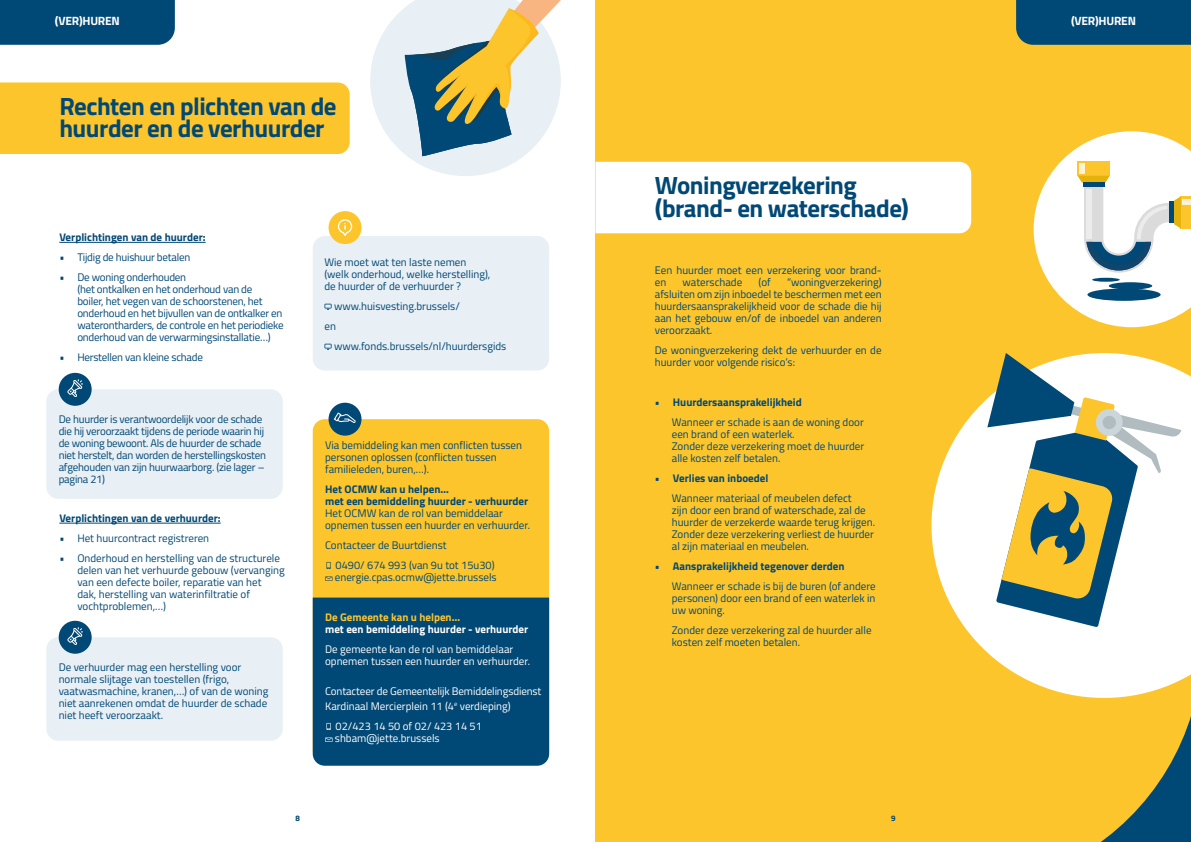
<style>
.page{position:relative;width:1191px;height:842px;background:#fff}
.page>*{position:absolute;margin:0;border:0;box-sizing:border-box;transform-origin:0 0}
.t1{font:700 25px/22.7px "Titillium Web";letter-spacing:-.02em;color:#004875}
.t2{font:700 12px "Titillium Web";letter-spacing:-.02em;color:#fff}
.t3{font:11px/12px "Titillium Web";color:#004875}
.t4{font:11px/12px "Titillium Web";letter-spacing:-.02em;color:#004875}
.t5{font:11px/12px "Titillium Web";color:#fff}
.t6{font:700 11px/12px "Titillium Web";color:#004875}
.t7{font:700 11px "Titillium Web";color:#fff}
.t8{font:700 11px "Titillium Web";color:#fdc52c}
.t9{font:700 8px "Titillium Web";color:#004875}
</style>
<div class="page">
<div style="left:46px;top:389px;width:237px;height:110px;background:#e8eff5;border-radius:12px"></div>
<div style="left:46px;top:637px;width:237px;height:104px;background:#e8eff5;border-radius:12px"></div>
<div style="left:59px;top:373px;width:33px;height:33px;background:#004875;border-radius:50%"></div>
<svg style="left:67px;top:379px;width:16px;height:18px"></svg>
<div style="left:59px;top:621px;width:33px;height:33px;background:#004875;border-radius:50%"></div>
<svg style="left:67px;top:627px;width:16px;height:18px"></svg>
<div style="left:0;top:82px;width:350px;height:72px;background:#fdc52c"></div>
<hr style="left:59px;top:242px;width:147px;height:1px;background:#004875">
<hr style="left:59px;top:523px;width:162px;height:1px;background:#004875">
<svg style="left:370px;top:0;width:191px;height:176px"></svg>
<div style="left:0;top:0;width:175px;height:45px;background:#004875"></div>
<div style="left:313px;top:236px;width:236px;height:134px;background:#e8eff5;border-radius:12px"></div>
<div style="left:313px;top:419px;width:236px;height:344px;background:#fdc52c;border-radius:12px"></div>
<svg style="left:324px;top:304px;width:7px;height:6px"></svg>
<svg style="left:324px;top:344px;width:7px;height:6px"></svg>
<svg style="left:326px;top:562px;width:5px;height:7px"></svg>
<svg style="left:325px;top:576px;width:7px;height:5px"></svg>
<div style="left:313px;top:598px;width:236px;height:168px;background:#004875"></div>
<div style="left:328px;top:211px;width:33px;height:33px;background:#fdc52c;border-radius:50%"></div>
<svg style="left:338px;top:219px;width:14px;height:17px"></svg>
<div style="left:328px;top:403px;width:33px;height:33px;background:#004875;border-radius:50%"></div>
<svg style="left:334px;top:412px;width:22px;height:11px"></svg>
<div style="left:595px;top:0;width:596px;height:842px;background:#fdc52c"></div>
<svg style="left:931px;top:371px;width:260px;height:325px;fill:#fff"></svg>
<div style="left:595px;top:162px;width:376px;height:71px;background:#fff"></div>
<svg style="left:987px;top:353px;width:194px;height:274px"></svg>
<div style="left:1016px;top:0;width:175px;height:45px;background:#004875"></div>
<svg style="left:1033px;top:131px;width:158px;height:196px"></svg>
<svg style="left:1079px;top:651px;width:112px;height:191px"></svg>
<p class="t2" style="left:55px;top:12px;width:66px">(VER)HUREN</p>
<h1 class="t1" style="left:59px;top:93px;width:279px">Rechten en plichten van de huurder en de verhuurder</h1>
<p class="t6" style="left:59px;top:231px;width:148px">Verplichtingen van de huurder:</p>
<p class="t4" style="left:59px;top:251px;width:132px">• Tijdig de huishuur betalen</p>
<p class="t4" style="left:77px;top:271px;width:208px;text-indent:-18px">• De woning onderhouden<br>(het ontkalken en het onderhoud van de<br>boiler, het vegen van de schoorstenen, het onderhoud en het bijvullen van de ontkalker en waterontharders, de controle en het periodieke onderhoud van de verwarmingsinstallatie…)</p>
<p class="t4" style="left:59px;top:351px;width:145px">• Herstellen van kleine schade</p>
<p class="t4" style="left:59px;top:413px;width:209px">De huurder is verantwoordelijk voor de schade die hij veroorzaakt tijdens de periode waarin hij de woning bewoont. Als de huurder de schade niet herstelt, dan worden de herstellingskosten afgehouden van zijn huurwaarborg. (zie lager – pagina 21)</p>
<p class="t6" style="left:59px;top:512px;width:163px">Verplichtingen van de verhuurder:</p>
<p class="t3" style="left:59px;top:532px;width:151px">• Het huurcontract registreren</p>
<p class="t3" style="left:77px;top:552px;width:209px;text-indent:-18px">• Onderhoud en herstelling van de structurele delen van het verhuurde gebouw (vervanging van een defecte boiler, reparatie van het<br>dak, herstelling van waterinfiltratie of vochtproblemen,…)</p>
<p class="t3" style="left:59px;top:660px;width:211px">De verhuurder mag een herstelling voor normale slijtage van toestellen (frigo, vaatwasmachine, kranen,…) of van de woning niet aanrekenen omdat de huurder de schade niet heeft veroorzaakt.</p>
<p class="t3" style="left:324px;top:255px;width:167px">Wie moet wat ten laste nemen (welk onderhoud, welke herstelling), de huurder of de verhuurder ?</p>
<p class="t3" style="left:324px;top:295px;width:137px;line-height:20px;text-indent:10px">www.huisvesting.brussels/ en</p>
<p class="t3" style="left:334px;top:339px;width:174px">www.fonds.brussels/nl/huurdersgids</p>
<p class="t3" style="left:325px;top:438px;width:198px">Via bemiddeling kan men conflicten tussen personen oplossen (conflicten tussen familieleden, buren,…).</p>
<p class="t6" style="left:325px;top:482px;width:205px">Het OCMW kan u helpen…<br>met een bemiddeling huurder - verhuurder</p>
<p class="t3" style="left:325px;top:506px;width:206px">Het OCMW kan de rol van bemiddelaar opnemen tussen een huurder en verhuurder.</p>
<p class="t3" style="left:335px;top:534px;width:161px;line-height:20px;text-indent:-10px">Contacteer de Buurtdienst<br>0490/ 674 993 (van 9u tot 15u30)</p>
<p class="t3" style="left:335px;top:570px;width:163px">energie.cpas.ocmw@jette.brussels</p>
<p class="t8" style="left:325px;top:609px;width:137px">De Gemeente kan u helpen…</p>
<p class="t7" style="left:325px;top:621px;width:205px">met een bemiddeling huurder - verhuurder</p>
<p class="t5" style="left:325px;top:642px;width:206px">De gemeente kan de rol van bemiddelaar opnemen tussen een huurder en verhuurder.</p>
<p class="t5" style="left:325px;top:683px;width:218px;line-height:15px">Contacteer de Gemeentelijk Bemiddelingsdienst<br>Kardinaal Mercierplein 11 (4<sup>e</sup> verdieping)</p>
<p class="t5" style="left:335px;top:719px;width:148px">02/423 14 50 of 02/ 423 14 51 shbam@jette.brussels</p>
<p class="t9" style="left:295px;top:812px;width:6px">8</p>
<h1 class="t1" style="left:655px;top:173px;width:256px">Woningverzekering (brand- en waterschade)</h1>
<p class="t3" style="left:655px;top:264px;width:228px">Een huurder moet een verzekering voor brand&shy;en</p>
<p class="t3" style="left:655px;top:276px;width:228px;text-align:justify;text-indent:132px">“woningverzekering) afsluiten om zijn inboedel te beschermen met een huurdersaansprakelijkheid voor de schade die hij aan het gebouw en/of de inboedel van anderen veroorzaakt.</p>
<p class="t3" style="left:655px;top:344px;width:228px">De woningverzekering dekt de verhuurder en de huurder voor volgende risico’s:</p>
<p class="t6" style="left:655px;top:396px;width:148px">• Huurdersaansprakelijkheid</p>
<p class="t3" style="left:672px;top:416px;width:194px">Wanneer er schade is aan de woning door een brand of een waterlek.<br>Zonder deze verzekering moet de huurder alle kosten zelf betalen.</p>
<p class="t6" style="left:655px;top:472px;width:115px">• Verlies van inboedel</p>
<p class="t3" style="left:672px;top:492px;width:205px">Wanneer materiaal of meubelen defect<br>zijn door een brand of waterschade, zal de huurder de verzekerde waarde terug krijgen.<br>Zonder deze verzekering verliest de huurder al zijn materiaal en meubelen.</p>
<p class="t6" style="left:655px;top:560px;width:191px">• Aansprakelijkheid tegenover derden</p>
<p class="t3" style="left:672px;top:580px;width:205px;text-align:justify">Wanneer er schade is bij de buren (of andere personen) door een brand of een waterlek in uw woning.</p>
<p class="t3" style="left:672px;top:624px;width:201px">Zonder deze verzekering zal de huurder alle kosten zelf moeten betalen.</p>
<p class="t3" style="left:682px;top:276px;width:61px">waterschade</p>
<p class="t3" style="left:758px;top:276px;width:14px">(of</p>
<p class="t9" style="left:891px;top:812px;width:6px">9</p>
<p class="t2" style="left:1071px;top:12px;width:66px">(VER)HUREN</p>
</div>
